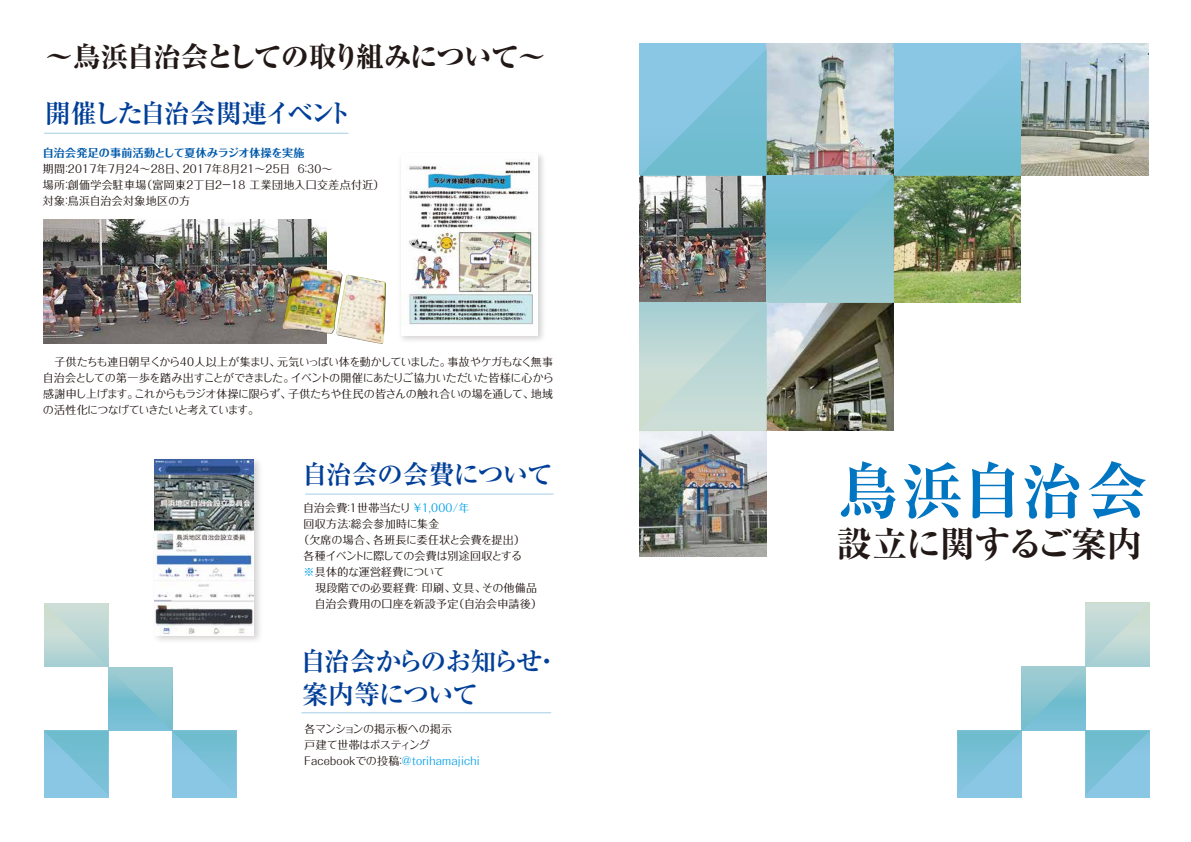
<style>
.page{position:relative;width:1191px;height:842px;background:#fff}
.page>*{position:absolute;margin:0;border:0;box-sizing:border-box;transform-origin:0 0}
.t1{font:700 expanded 61.9px "Ryumin Pr 6 N";letter-spacing:.01em;color:#0075c2}
.t2{font:700 expanded 35.4px "Ryumin Pr 6 N";letter-spacing:-.025em;color:#221815}
.t3{font:800 27.9px "Ryumin Pr 6 N";letter-spacing:-.04em;color:#221815}
.t4{font:700 26.2px/33px "Ryumin Pr 6 N";letter-spacing:-.05em;color:#003f98}
.t5{font:700 26px "Ryumin Pr 6 N";letter-spacing:-.09em;color:#003f98}
.t6{font:700 26px "Ryumin Pr 6 N";letter-spacing:-.06em;color:#003f98}
.t7{font:11px/16px "Folk Pro";letter-spacing:.025em;color:#221815}
.t8{font:700 11px "Folk Pro";letter-spacing:.025em;color:#005bac}
.t9{font:11px "Folk Pro";letter-spacing:-.045em;color:#221815}
.t10{font:11px "Folk Pro";letter-spacing:-.03em;color:#221815}
.s1{color:#00a0e9}
</style>
<div class="page">
<hr style="left:305px;top:493px;width:248px;height:2px;background:#afd5e9">
<hr style="left:44px;top:133px;width:304px;height:1px;background:#afd5e9">
<hr style="left:302px;top:712px;width:249px;height:1px;background:#afd5e9">
<img style="left:401px;top:158px;width:137px;height:168px">
<img style="left:44px;top:219px;width:283px;height:124px">
<img style="left:282px;top:266px;width:104px;height:78px">
<img style="left:154px;top:459px;width:106px;height:182px">
<img style="left:155px;top:459px;width:99px;height:176px">
<div style="left:639px;top:44px;width:127px;height:132px;background:#8ac7e5"></div>
<div style="left:894px;top:44px;width:127px;height:132px;background:#8ac7e5"></div>
<img style="left:1021px;top:44px;width:127px;height:132px">
<img style="left:639px;top:430px;width:127px;height:126px">
<img style="left:639px;top:49px;width:382px;height:381px">
<div style="left:44px;top:731px;width:64px;height:66px;background:#8ac7e5"></div>
<div style="left:172px;top:731px;width:64px;height:66px;background:#8ac7e5"></div>
<svg style="left:44px;top:603px;width:192px;height:192px"></svg>
<div style="left:1085px;top:731px;width:64px;height:66px;background:#8ac7e5"></div>
<div style="left:957px;top:731px;width:64px;height:66px;background:#8ac7e5"></div>
<svg style="left:957px;top:603px;width:192px;height:192px"></svg>
<h3 class="t3" style="left:45px;top:35px;width:502px">～鳥浜自治会としての取り組みについて～</h3>
<h3 class="t5" style="left:45px;top:92px;width:309px">開催した自治会関連イベント</h3>
<p class="t8" style="left:43px;top:143px;width:263px">自治会発足の事前活動として夏休みラジオ体操を実施</p>
<p class="t7" style="left:43px;top:159px;width:343px">期間：2017年7月24～28日、2017年8月21～25日 6：30～<br>場所：創価学会駐車場（富岡東2丁目2－18 工業団地入口交差点付近）対象：鳥浜自治会対象地区の方</p>
<p class="t7" style="left:43px;top:352px;width:513px;text-align:justify">　子供たちも連日朝早くから４０人以上が集まり、元気いっぱい体を動かしていました。事故やケガもなく無事自治会としての第一歩を踏み出すことができました。イベントの開催にあたりご協力いただいた皆様に心から感謝申し上げます。これからもラジオ体操に限らず、子供たちや住民の皆さんの触れ合いの場を通して、地域の活性化につなげていきたいと考えています。</p>
<h3 class="t6" style="left:302px;top:453px;width:252px">自治会の会費について</h3>
<p class="t7" style="left:303px;top:498px;width:168px">自治会費：1世帯当たり <span class="s1">¥1,000/年</span></p>
<p class="t7" style="left:304px;top:514px;width:137px">回収方法：総会参加時に集金</p>
<p class="t7" style="left:298px;top:530px;width:228px">（欠席の場合、各班長に委任状と会費を提出）</p>
<p class="t9" style="left:303px;top:546px;width:220px">各種イベントに際しての会費は別途回収とする</p>
<p class="t10" style="left:303px;top:562px;width:143px"><span class="s1">※</span>具体的な運営経費について</p>
<p class="t7" style="left:315px;top:578px;width:223px">現段階での必要経費：印刷、文具、その他備品</p>
<p class="t7" style="left:315px;top:594px;width:229px">自治会費用の口座を新設予定（自治会申請後）</p>
<h3 class="t4" style="left:300px;top:643px;width:261px">自治会からのお知らせ・案内等について</h3>
<p class="t7" style="left:293px;top:719px;width:188px">　各マンションの掲示板への掲示<br>　戸建て世帯はポスティング　Facebookでの投稿：<span class="s1">@torihamajichi</span></p>
<h1 class="t1" style="left:836px;top:442px;width:313px">鳥浜自治会</h1>
<h2 class="t2" style="left:836px;top:516px;width:307px">設立に関するご案内</h2>
</div>
